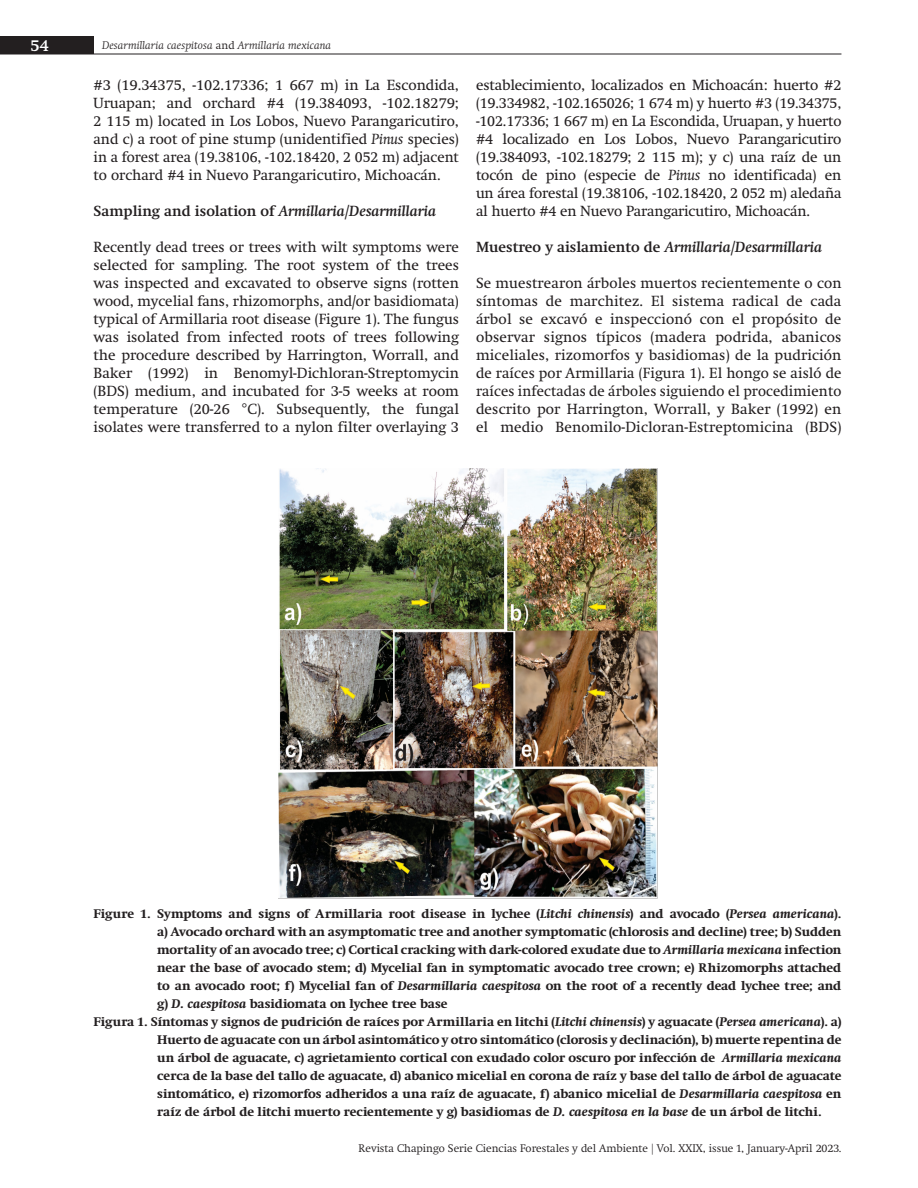
<style>
.page{position:relative;width:918px;height:1188px;background:#fff}
.page>*{position:absolute;margin:0;border:0;box-sizing:border-box;transform-origin:0 0}
.t1{font:600 16.5px "Swift Neue LT Pro";color:#fff}
.texto{font:15px/18px "Swift Neue LT Pro";color:#231f20;text-align:justify}
.ss_titulos{font:italic 600 15px "Swift Neue LT Pro";color:#231f20}
.pie_de_figura{font:700 12.75px/18px "Swift Neue LT Pro";letter-spacing:-.005em;color:#231f20;text-align:justify}
.t2{font:300 11.25px "Swift Neue LT Pro";color:#231f20}
.t3{font:italic 300 11.25px "Swift Neue LT Pro";letter-spacing:.01em;color:#231f20}
.s1{font-style:normal}
.s2{font-style:italic}
</style>
<div class="page">
<hr style="left:0;top:54px;width:841px;height:1px;background:#231f20">
<div style="left:0;top:36px;width:94px;height:18px;background:#231f20"></div>
<img style="left:278px;top:468px;width:379px;height:431px">
<p class="t1" style="left:31px;top:35px;width:20px">54</p>
<p class="t3" style="left:102px;top:39px;width:231px">Desarmillaria caespitosa <span class="s1">and</span> Armillaria mexicana</p>
<p class="texto" style="left:94px;top:76px;width:367px">#3 (19.34375, -102.17336; 1 667 m) in La Escondida, Uruapan; and orchard #4 (19.384093, -102.18279; 2 115 m) located in Los Lobos, Nuevo Parangaricutiro, and c) a root of pine stump (unidentified <span class="s2">Pinus</span> species) in a forest area (19.38106, -102.18420, 2 052 m) adjacent to orchard #4 in Nuevo Parangaricutiro, Michoacán.</p>
<p class="ss_titulos" style="left:94px;top:202px;width:344px"><span class="s1">Sampling and isolation of</span> Armillaria/Desarmillaria</p>
<p class="texto" style="left:94px;top:238px;width:367px">Recently dead trees or trees with wilt symptoms were selected for sampling. The root system of the trees was inspected and excavated to observe signs (rotten wood, mycelial fans, rhizomorphs, and/or basidiomata) typical of Armillaria root disease (Figure 1). The fungus was isolated from infected roots of trees following the procedure described by Harrington, Worrall, and Baker (1992) in Benomyl-Dichloran-Streptomycin (BDS) medium, and incubated for 3-5 weeks at room temperature (20-26 °C). Subsequently, the fungal isolates were transferred to a nylon filter overlaying 3</p>
<p class="texto" style="left:476px;top:76px;width:367px">establecimiento, localizados en Michoacán: huerto #2 (19.334982, -102.165026; 1 674 m) y huerto #3 (19.34375, -102.17336; 1 667 m) en La Escondida, Uruapan, y huerto #4 localizado en Los Lobos, Nuevo Parangaricutiro (19.384093, -102.18279; 2 115 m); y c) una raíz de un tocón de pino (especie de <span class="s2">Pinus</span> no identificada) en un área forestal (19.38106, -102.18420, 2 052 m) aledaña al huerto #4 en Nuevo Parangaricutiro, Michoacán.</p>
<p class="ss_titulos" style="left:476px;top:238px;width:348px"><span class="s1">Muestreo y aislamiento de</span> Armillaria/Desarmillaria</p>
<p class="texto" style="left:476px;top:274px;width:367px">Se muestrearon árboles muertos recientemente o con síntomas de marchitez. El sistema radical de cada árbol se excavó e inspeccionó con el propósito de observar signos típicos (madera podrida, abanicos miceliales, rizomorfos y basidiomas) de la pudrición de raíces por Armillaria (Figura 1). El hongo se aisló de raíces infectadas de árboles siguiendo el procedimiento descrito por Harrington, Worrall, y Baker (1992) en el medio Benomilo-Dicloran-Estreptomicina (BDS)</p>
<p class="pie_de_figura" style="left:157px;top:905px;width:686px;text-indent:-64px">Figure 1. Symptoms and signs of Armillaria root disease in lychee (<span class="s2">Litchi chinensis</span>) and avocado (<span class="s2">Persea americana</span>). a) Avocado orchard with an asymptomatic tree and another symptomatic (chlorosis and decline) tree; b) Sudden mortality of an avocado tree; c) Cortical cracking with dark-colored exudate due to <span class="s2">Armillaria mexicana</span> infection near the base of avocado stem; d) Mycelial fan in symptomatic avocado tree crown; e) Rhizomorphs attached to an avocado root; f) Mycelial fan of <span class="s2">Desarmillaria caespitosa</span> on the root of a recently dead lychee tree; and g) <span class="s2">D. caespitosa</span> basidiomata on lychee tree base</p>
<p class="pie_de_figura" style="left:157px;top:1013px;width:686px;text-indent:-64px">Figura 1. Síntomas y signos de pudrición de raíces por Armillaria en litchi (<span class="s2">Litchi chinensis</span>) y aguacate (<span class="s2">Persea americana</span>). a)<br>Huerto de aguacate con un árbol asintomático y otro sintomático (clorosis y declinación), b) muerte repentina de un árbol de aguacate, c) agrietamiento cortical con exudado color oscuro por infección de <span class="s2">Armillaria mexicana </span>cerca de la base del tallo de aguacate, d) abanico micelial en corona de raíz y base del tallo de árbol de aguacate sintomático, e) rizomorfos adheridos a una raíz de aguacate, f) abanico micelial de <span class="s2">Desarmillaria caespitosa</span> en raíz de árbol de litchi muerto recientemente y g) basidiomas de <span class="s2">D. caespitosa en la base</span> de un árbol de litchi.</p>
<p class="t2" style="left:359px;top:1142px;width:484px">Revista Chapingo Serie Ciencias Forestales y del Ambiente | Vol. XXIX, issue 1, January-April 2023.</p>
</div>
